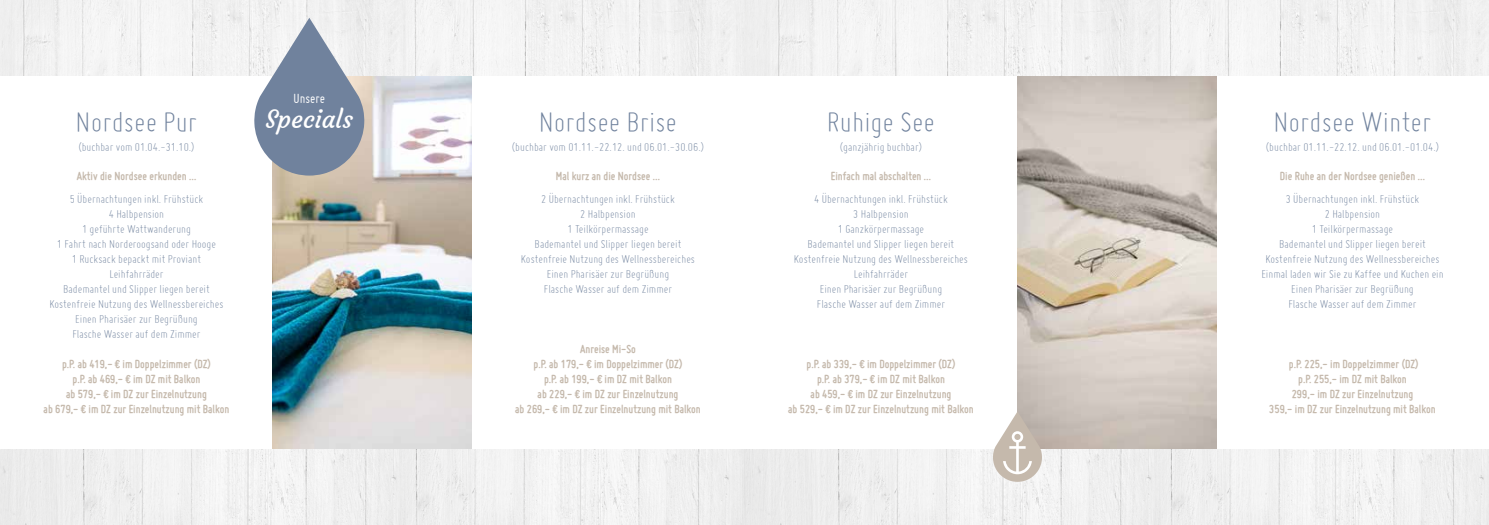
<style>
.page{position:relative;width:1489px;height:525px;background:#fff}
.page>*{position:absolute;margin:0;border:0;box-sizing:border-box;transform-origin:0 0}
.t1{font:300 31.25px "Miso";color:#70829d}
.t2{font:25px "Courgette";color:#fff}
.t3{font:14.5px "Miso";color:#fff}
.t4{font:300 12.5px/15px "Miso";color:#70829d;text-align:center}
.t5{font:700 12.5px/15px "Miso";color:#c5b9ac;text-align:center}
</style>
<div class="page">
<div style="left:0;top:0;width:1488px;height:524px;background:#f1f1f1"></div>
<div style="left:0;top:76px;width:744px;height:372px;background:#fff"></div>
<img style="left:273px;top:76px;width:198px;height:372px">
<svg style="left:254px;top:18px;width:110px;height:157px"></svg>
<div style="left:744px;top:76px;width:744px;height:372px;background:#fff"></div>
<img style="left:1017px;top:76px;width:198px;height:372px">
<svg style="left:992px;top:411px;width:49px;height:70px"></svg>
<h1 class="t1" style="left:76px;top:105px;width:123px">Nordsee Pur</h1>
<p class="t4" style="left:78px;top:139px;width:118px">(buchbar vom 01.04.-31.10.)</p>
<p class="t5" style="left:77px;top:169px;width:121px">Aktiv die Nordsee erkunden …</p>
<p class="t4" style="left:49px;top:191px;width:175px">5 Übernachtungen inkl. Frühstück<br>4 Halbpension<br>1 geführte Wattwanderung<br>1 Fahrt nach Norderoogsand oder Hooge<br>1 Rucksack bepackt mit Proviant<br>Leihfahrräder<br>Bademantel und Slipper liegen bereit<br>Kostenfreie Nutzung des Wellnessbereiches<br>Einen Pharisäer zur Begrüßung<br>Flasche Wasser auf dem Zimmer</p>
<p class="t5" style="left:44px;top:356px;width:187px">p.P. ab 419,- € im Doppelzimmer (DZ)<br>p.P. ab 469,- € im DZ mit Balkon<br>ab 579,- € im DZ zur Einzelnutzung<br>ab 679,- € im DZ zur Einzelnutzung mit Balkon</p>
<p class="t3" style="left:293px;top:90px;width:33px">Unsere</p>
<h2 class="t2" style="left:266px;top:104px;width:89px">Specials</h2>
<h1 class="t1" style="left:539px;top:105px;width:140px">Nordsee Brise</h1>
<p class="t4" style="left:512px;top:139px;width:194px">(buchbar vom 01.11.-22.12. und 06.01.-30.06.)</p>
<p class="t5" style="left:556px;top:169px;width:106px">Mal kurz an die Nordsee …</p>
<p class="t4" style="left:521px;top:191px;width:175px">2 Übernachtungen inkl. Frühstück<br>2 Halbpension<br>1 Teilkörpermassage<br>Bademantel und Slipper liegen bereit<br>Kostenfreie Nutzung des Wellnessbereiches<br>Einen Pharisäer zur Begrüßung<br>Flasche Wasser auf dem Zimmer</p>
<p class="t5" style="left:515px;top:341px;width:187px">Anreise Mi-So<br>p.P. ab 179,- € im Doppelzimmer (DZ)<br>p.P. ab 199,- € im DZ mit Balkon<br>ab 229,- € im DZ zur Einzelnutzung<br>ab 269,- € im DZ zur Einzelnutzung mit Balkon</p>
<h1 class="t1" style="left:826px;top:105px;width:110px">Ruhige See</h1>
<p class="t4" style="left:839px;top:139px;width:84px">(ganzjährig buchbar)</p>
<p class="t5" style="left:830px;top:169px;width:102px">Einfach mal abschalten …</p>
<p class="t4" style="left:794px;top:191px;width:175px">4 Übernachtungen inkl. Frühstück<br>3 Halbpension<br>1 Ganzkörpermassage<br>Bademantel und Slipper liegen bereit<br>Kostenfreie Nutzung des Wellnessbereiches<br>Leihfahrräder<br>Einen Pharisäer zur Begrüßung<br>Flasche Wasser auf dem Zimmer</p>
<p class="t5" style="left:788px;top:356px;width:187px">p.P. ab 339,- € im Doppelzimmer (DZ)<br>p.P. ab 379,- € im DZ mit Balkon<br>ab 459,- € im DZ zur Einzelnutzung<br>ab 529,- € im DZ zur Einzelnutzung mit Balkon</p>
<h1 class="t1" style="left:1273px;top:105px;width:159px">Nordsee Winter</h1>
<p class="t4" style="left:1265px;top:139px;width:175px">(buchbar 01.11.-22.12. und 06.01.-01.04.)</p>
<p class="t5" style="left:1279px;top:169px;width:146px">Die Ruhe an der Nordsee genießen …</p>
<p class="t4" style="left:1261px;top:191px;width:184px">3 Übernachtungen inkl. Frühstück<br>2 Halbpension<br>1 Teilkörpermassage<br>Bademantel und Slipper liegen bereit<br>Kostenfreie Nutzung des Wellnessbereiches<br>Einmal laden wir Sie zu Kaffee und Kuchen ein<br>Einen Pharisäer zur Begrüßung<br>Flasche Wasser auf dem Zimmer</p>
<p class="t5" style="left:1269px;top:356px;width:168px">p.P. 225,- im Doppelzimmer (DZ)<br>p.P. 255,- im DZ mit Balkon<br>299,- im DZ zur Einzelnutzung<br>359,- im DZ zur Einzelnutzung mit Balkon</p>
</div>
